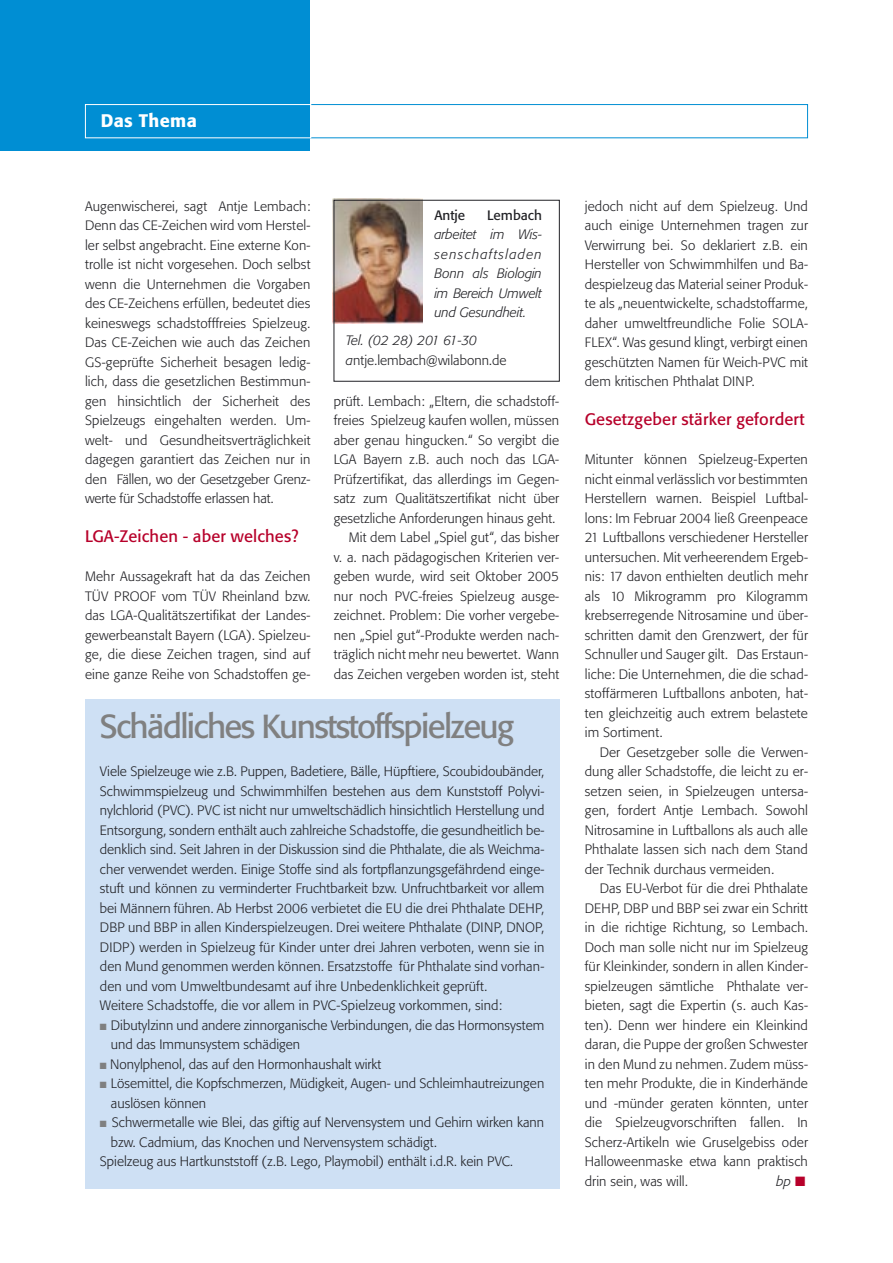
<style>
.page{position:relative;width:893px;height:1263px;background:#fff}
.page>*{position:absolute;margin:0;border:0;box-sizing:border-box;transform-origin:0 0}
.Überschrift_Kasten{font:33px "Tn T Form BSK";letter-spacing:-.05em;color:#808080}
.Rubrik__links{font:500 18px "Tn T Form BSK";letter-spacing:.02em;color:#fff}
.Zwischenüberschrift{font:16.5px "Tn T Form BSK";letter-spacing:.01em;color:#b7002a}
.Body_Text{font:300 13.5px/19.5px "Tn T Form BSK";color:#212125}
.Text__Einzug{font:300 13.5px/19.5px "Tn T Form BSK";letter-spacing:.01em;color:#212125;text-align:justify}
.Text{font:300 13.5px/19.5px "Tn T Form BSK";letter-spacing:.01em;color:#212125;text-align:justify}
.Text__Kasten{font:italic 300 13.5px/19.5px "Tn T Form BSK";letter-spacing:-.01em;color:#212125;text-align:justify}
.Überschrift_Kasten-2{font:300 13.5px "Tn T Form BSK";color:#212125}
.Überschrift_Kasten-3{font:italic 300 13.5px "Tn T Form BSK";letter-spacing:-.02em;color:#212125}
.Text__Kasten-2{font:13.5px "Tn T Form BSK";color:#212125}
.Text__Einzug-2{font:italic 300 13.5px "Tn T Form BSK";color:#212125}
.s1{color:#808080}
.s2{font-weight:400;font-style:normal}
.s3{font-style:italic}
.s4{color:#b7002a}
</style>
<div class="page">
<div style="left:0;top:0;width:310px;height:151px;background:#008ed3"></div>
<div style="left:85px;top:104px;width:723px;height:34px;border:1px solid #008ed3"></div>
<div style="left:85px;top:699px;width:474px;height:490px;background:#cee0f4"></div>
<div style="left:85px;top:104px;width:226px;height:34px;border:1px solid #fff"></div>
<img style="left:333px;top:199px;width:90px;height:125px">
<div style="left:334px;top:200px;width:226px;height:182px;border:1px solid #212125"></div>
<p class="Rubrik__links" style="left:101px;top:110px;width:98px">Das Thema</p>
<p class="Body_Text" style="left:85px;top:196px;width:227px;text-align:justify">Augenwischerei, sagt Antje Lembach:<br>Denn das CE-Zeichen wird vom Herstel&shy;ler selbst angebracht. Eine externe Kon&shy;trolle ist nicht vorgesehen. Doch selbst wenn die Unternehmen die Vorgaben des CE-Zeichens erfüllen, bedeutet dies keineswegs schadstofffreies Spielzeug.<br>Das CE-Zeichen wie auch das Zeichen GS-geprüfte Sicherheit besagen ledig&shy;lich, dass die gesetzlichen Bestimmun&shy;gen hinsichtlich der Sicherheit des Spielzeugs eingehalten werden. Um&shy;welt- und Gesundheitsverträglichkeit dagegen garantiert das Zeichen nur in den Fällen, wo der Gesetzgeber Grenz&shy;werte für Schadstoffe erlassen hat.</p>
<p class="Zwischenüberschrift" style="left:85px;top:526px;width:215px">LGA-Zeichen - aber welches?</p>
<p class="Text" style="left:85px;top:567px;width:227px">Mehr Aussagekraft hat da das Zeichen TÜV PROOF vom TÜV Rheinland bzw. das LGA-Qualitätszertifikat der Landes&shy;gewerbeanstalt Bayern (LGA). Spielzeu&shy;ge, die diese Zeichen tragen, sind auf eine ganze Reihe von Schadstoffen ge-</p>
<p class="Überschrift_Kasten" style="left:100px;top:706px;width:416px">Schädliches Kunststoffspielzeug</p>
<p class="Body_Text" style="left:100px;top:762px;width:446px;text-align:justify">Viele Spielzeuge wie z.B. Puppen, Badetiere, Bälle, Hüpftiere, Scoubidoubänder, Schwimmspielzeug und Schwimmhilfen bestehen aus dem Kunststoff Polyvi&shy;nylchlorid (PVC). PVC ist nicht nur umweltschädlich hinsichtlich Herstellung und Entsorgung, sondern enthält auch zahlreiche Schadstoffe, die gesundheitlich be&shy;denklich sind. Seit Jahren in der Diskussion sind die Phthalate, die als Weichma&shy;cher verwendet werden. Einige Stoffe sind als fortpflanzungsgefährdend einge&shy;stuft und können zu verminderter Fruchtbarkeit bzw. Unfruchtbarkeit vor allem bei Männern führen. Ab Herbst 2006 verbietet die EU die drei Phthalate DEHP, DBP und BBP in allen Kinderspielzeugen. Drei weitere Phthalate (DINP, DNOP, DIDP) werden in Spielzeug für Kinder unter drei Jahren verboten, wenn sie in den Mund genommen werden können. Ersatzstoffe für Phthalate sind vorhan&shy;den und vom Umweltbundesamt auf ihre Unbedenklichkeit geprüft.</p>
<p class="Text" style="left:100px;top:996px;width:404px">Weitere Schadstoffe, die vor allem in PVC-Spielzeug vorkommen, sind:</p>
<p class="Body_Text" style="left:111px;top:1015px;width:435px;text-indent:-11px"><span class="s1">■</span> Dibutylzinn und andere zinnorganische Verbindungen, die das Hormonsystem und das Immunsystem schädigen</p>
<p class="Body_Text" style="left:100px;top:1054px;width:283px"><span class="s1">■</span> Nonylphenol, das auf den Hormonhaushalt wirkt</p>
<p class="Body_Text" style="left:111px;top:1074px;width:435px;text-indent:-11px"><span class="s1">■</span> Lösemittel, die Kopfschmerzen, Müdigkeit, Augen- und Schleimhautreizungen auslösen können</p>
<p class="Body_Text" style="left:111px;top:1113px;width:435px;text-indent:-11px"><span class="s1">■</span> Schwermetalle wie Blei, das giftig auf Nervensystem und Gehirn wirken kann bzw. Cadmium, das Knochen und Nervensystem schädigt.</p>
<p class="Body_Text" style="left:100px;top:1152px;width:415px">Spielzeug aus Hartkunststoff (z.B. Lego, Playmobil) enthält i.d.R. kein PVC.</p>
<p class="Text__Kasten" style="left:434px;top:205px;width:109px;text-indent:53px"><span class="s2">Lembach </span>arbeitet im Wis&shy;senschaftsladen Bonn als Biologin im Bereich Umwelt und Gesundheit.</p>
<p class="Überschrift_Kasten-3" style="left:346px;top:333px;width:133px">Tel. (02 28) 201 61-30</p>
<p class="Überschrift_Kasten-2" style="left:346px;top:352px;width:162px"><span class="s3">a</span>ntje.lembach@wilabonn.de</p>
<p class="Text__Kasten-2" style="left:434px;top:207px;width:32px">Antje</p>
<p class="Text" style="left:334px;top:391px;width:227px">prüft. Lembach: „Eltern, die schadstoff&shy;freies Spielzeug kaufen wollen, müssen aber genau hingucken.“ So vergibt die LGA Bayern z.B. auch noch das LGA-Prüfzertifikat, das allerdings im Gegen&shy;satz zum Qualitätszertifikat nicht über gesetzliche Anforderungen hinaus geht.</p>
<p class="Text__Einzug" style="left:334px;top:528px;width:227px;text-indent:15px">Mit dem Label „Spiel gut“, das bisher v. a. nach pädagogischen Kriterien ver&shy;geben wurde, wird seit Oktober 2005 nur noch PVC-freies Spielzeug ausge&shy;zeichnet. Problem: Die vorher vergebe&shy;nen „Spiel gut“-Produkte werden nach&shy;träglich nicht mehr neu bewertet. Wann das Zeichen vergeben worden ist, steht</p>
<p class="Text__Einzug" style="left:585px;top:196px;width:225px">jedoch nicht auf dem Spielzeug. Und auch einige Unternehmen tragen zur Verwirrung bei. So deklariert z.B. ein Hersteller von Schwimmhilfen und Ba&shy;despielzeug das Material seiner Produk&shy;te als „neuentwickelte, schadstoffarme, daher umweltfreundliche Folie SOLA-FLEX“. Was gesund klingt, verbirgt einen geschützten Namen für Weich-PVC mit dem kritischen Phthalat DINP.</p>
<p class="Zwischenüberschrift" style="left:585px;top:409px;width:221px">Gesetzgeber stärker gefordert</p>
<p class="Text" style="left:585px;top:450px;width:225px">Mitunter können Spielzeug-Experten nicht einmal verlässlich vor bestimmten Herstellern warnen. Beispiel Luftbal&shy;lons: Im Februar 2004 ließ Greenpeace 21 Luftballons verschiedener Hersteller untersuchen. Mit verheerendem Ergeb&shy;nis: 17 davon enthielten deutlich mehr als 10 Mikrogramm pro Kilogramm krebserregende Nitrosamine und über&shy;schritten damit den Grenzwert, der für Schnuller und Sauger gilt. Das Erstaun&shy;liche: Die Unternehmen, die die schad&shy;stoffärmeren Luftballons anboten, hat&shy;ten gleichzeitig auch extrem belastete im Sortiment.</p>
<p class="Text__Einzug" style="left:585px;top:742px;width:225px;text-indent:15px">Der Gesetzgeber solle die Verwen&shy;dung aller Schadstoffe, die leicht zu er&shy;setzen seien, in Spielzeugen untersa&shy;gen, fordert Antje Lembach. Sowohl Nitrosamine in Luftballons als auch alle Phthalate lassen sich nach dem Stand der Technik durchaus vermeiden.</p>
<p class="Text__Einzug" style="left:585px;top:879px;width:225px;text-indent:15px">Das EU-Verbot für die drei Phthalate DEHP, DBP und BBP sei zwar ein Schritt in die richtige Richtung, so Lembach.<br>Doch man solle nicht nur im Spielzeug für Kleinkinder, sondern in allen Kinder&shy;spielzeugen sämtliche Phthalate ver&shy;bieten, sagt die Expertin (s. auch Kas&shy;ten). Denn wer hindere ein Kleinkind daran, die Puppe der großen Schwester in den Mund zu nehmen. Zudem müss&shy;ten mehr Produkte, die in Kinderhände und -münder geraten könnten, unter die Spielzeugvorschriften fallen. In Scherz-Artikeln wie Gruselgebiss oder Halloweenmaske etwa kann praktisch drin sein, was will.</p>
<p class="Text__Einzug-2" style="left:776px;top:1173px;width:30px">bp <span class="s4">■</span></p>
</div>
